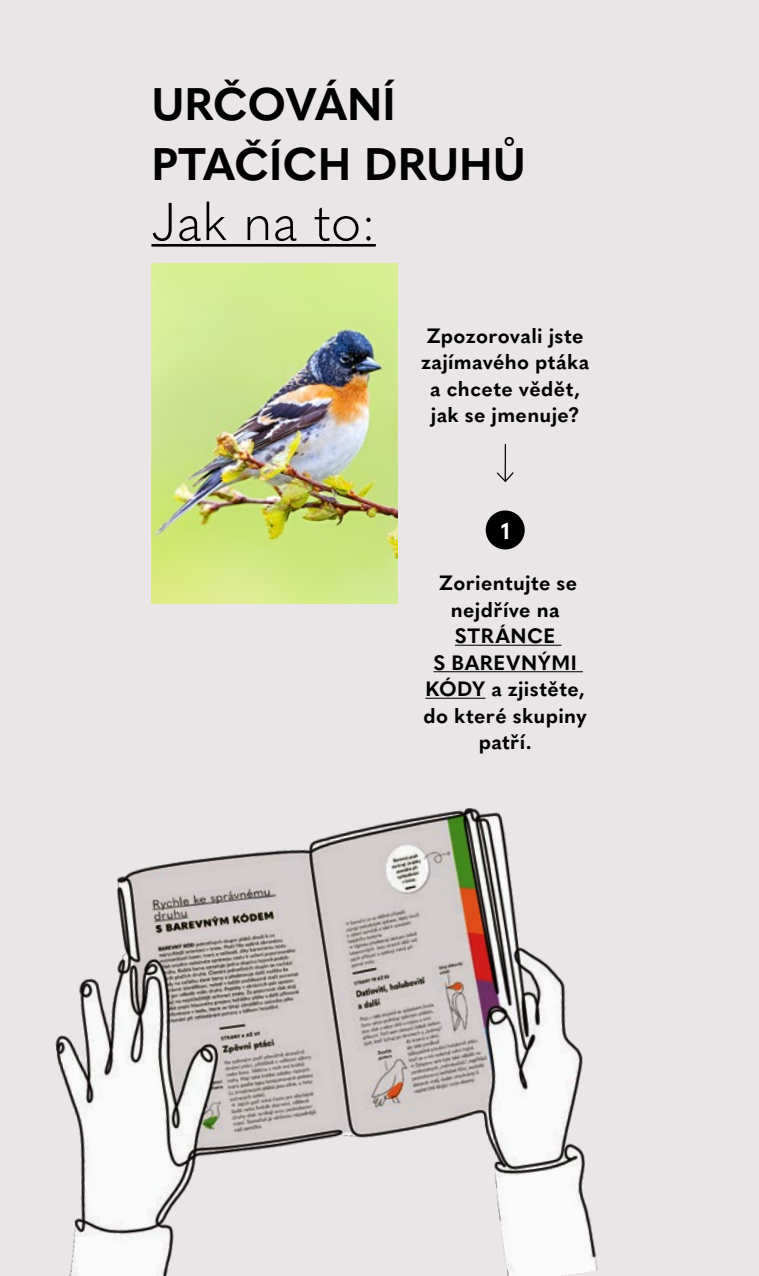
<style>
.page{position:relative;width:759px;height:1276px;background:#fff}
.page>*{position:absolute;margin:0;border:0;box-sizing:border-box;transform-origin:0 0}
.t1{font:300 52.5px "Quasimoda";color:#000}
.t2{font:700 45px/60px "Quasimoda";color:#000}
.t3{font:700 22.5px "Quasimoda";color:#fff}
.t4{font:700 20.5px/26.5px "Quasimoda";letter-spacing:.015em;color:#000;text-align:center}
</style>
<div class="page">
<div style="left:0;top:0;width:758px;height:1276px;background:#eae6e7"></div>
<hr style="left:455px;top:645px;width:106px;height:1px;background:#000">
<hr style="left:433px;top:671px;width:149px;height:1px;background:#000">
<hr style="left:425px;top:698px;width:60px;height:1px;background:#000">
<svg style="left:496px;top:444px;width:18px;height:39px"></svg>
<div style="left:485px;top:510px;width:39px;height:39px;background:#000;border-radius:50%"></div>
<hr style="left:151px;top:244px;width:224px;height:3px;background:#000">
<img style="left:151px;top:264px;width:246px;height:339px">
<img style="left:55px;top:808px;width:543px;height:468px">
<h2 class="t2" style="left:151px;top:71px;width:376px">URČOVÁNÍ<br>PTAČÍCH DRUHŮ</h2>
<h1 class="t1" style="left:151px;top:182px;width:226px">Jak na to:</h1>
<p class="t4" style="left:421px;top:321px;width:170px">Zpozorovali jste zajímavého ptáka a chcete vědět, jak se jmenuje?</p>
<p class="t3" style="left:501px;top:513px;width:10px">1</p>
<p class="t4" style="left:423px;top:568px;width:165px">Zorientujte se nejdříve na<br>STRÁNCE<br>S BAREVNÝMI<br>KÓDY a zjistěte, do které skupiny patří.</p>
</div>
